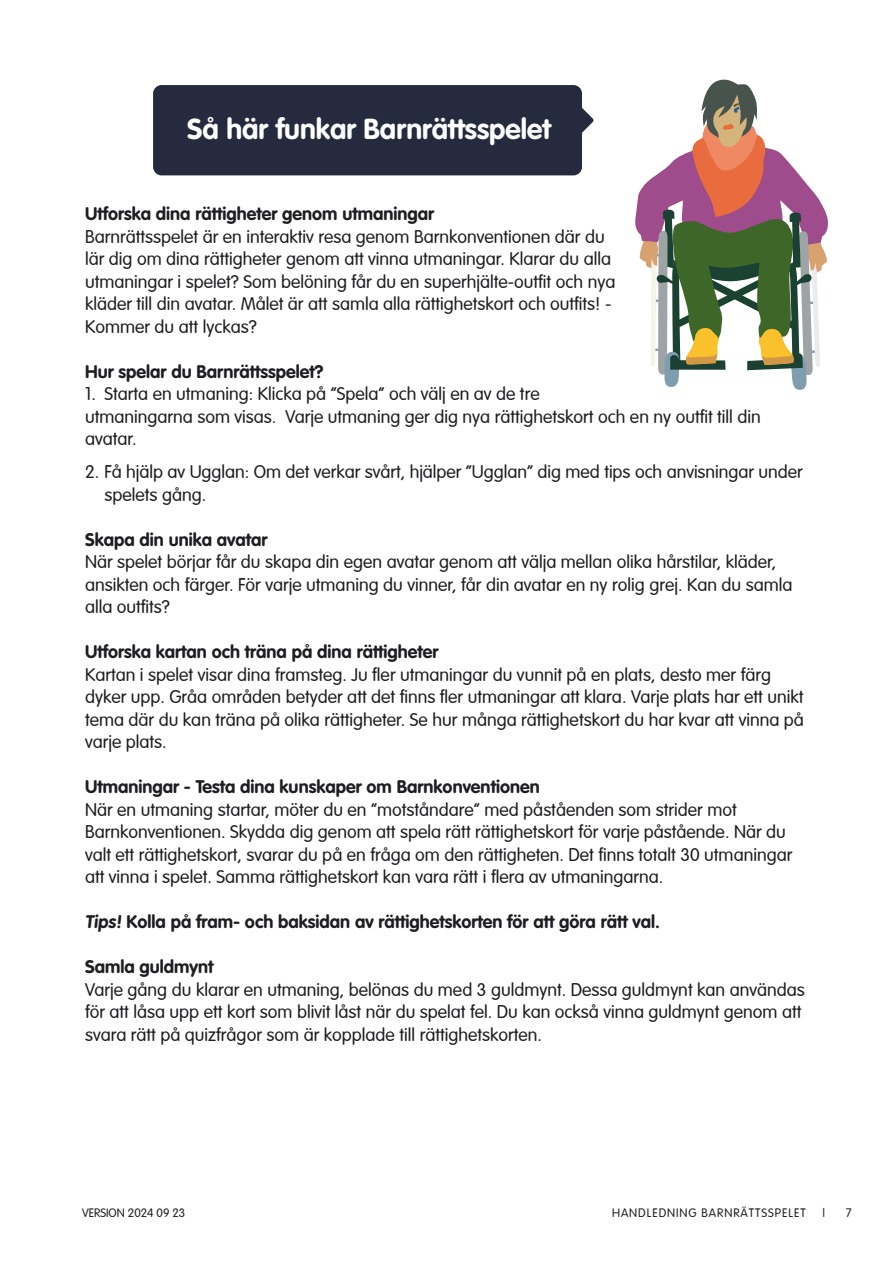
<style>
.page{position:relative;width:893px;height:1263px;background:#fff}
.page>*{position:absolute;margin:0;border:0;box-sizing:border-box;transform-origin:0 0}
._19pt_Vit_-_bold{font:700 28.5px "VAG Rounded Std";color:#fff}
.t1{font:300 18px/22.5px "VAG Rounded";color:#1d1d22}
._13pt_bold{font:700 18px "VAG Rounded Std";color:#1d1d22}
.t2{font:300 12px "VAG Rounded";letter-spacing:.08em;color:#1d1d22}
.t3{font:300 12px "VAG Rounded";color:#1d1d22}
</style>
<div class="page">
<div style="left:153px;top:85px;width:429px;height:90px;background:#262a3e;border-radius:9px"></div>
<svg style="left:582px;top:107px;width:12px;height:26px"></svg>
<svg style="left:635px;top:79px;width:193px;height:311px"></svg>
<p class="_19pt_Vit_-_bold" style="left:187px;top:112px;width:365px">Så här funkar Barnrättsspelet</p>
<p class="_13pt_bold" style="left:85px;top:203px;width:350px">Utforska dina rättigheter genom utmaningar</p>
<p class="t1" style="left:85px;top:225px;width:532px">Barnrättsspelet är en interaktiv resa genom Barnkonventionen där du lär dig om dina rättigheter genom att vinna utmaningar. Klarar du alla utmaningar i spelet? Som belöning får du en superhjälte-outfit och nya kläder till din avatar. Målet är att samla alla rättighetskort och outfits! - Kommer du att lyckas?</p>
<p class="_13pt_bold" style="left:85px;top:361px;width:240px">Hur spelar du Barnrättsspelet?</p>
<p class="t1" style="left:85px;top:382px;width:677px">1. Starta en utmaning: Klicka på ”Spela” och välj en av de tre<br>utmaningarna som visas. Varje utmaning ger dig nya rättighetskort och en ny outfit till din avatar.</p>
<p class="t1" style="left:105px;top:460px;width:700px;text-indent:-19px">2. Få hjälp av Ugglan: Om det verkar svårt, hjälper ”Ugglan” dig med tips och anvisningar under spelets gång.</p>
<p class="_13pt_bold" style="left:85px;top:529px;width:184px">Skapa din unika avatar</p>
<p class="t1" style="left:85px;top:550px;width:709px">När spelet börjar får du skapa din egen avatar genom att välja mellan olika hårstilar, kläder, ansikten och färger. För varje utmaning du vinner, får din avatar en ny rolig grej. Kan du samla alla outfits?</p>
<p class="_13pt_bold" style="left:85px;top:641px;width:355px">Utforska kartan och träna på dina rättigheter</p>
<p class="t1" style="left:85px;top:663px;width:720px">Kartan i spelet visar dina framsteg. Ju fler utmaningar du vunnit på en plats, desto mer färg dyker upp. Gråa områden betyder att det finns fler utmaningar att klara. Varje plats har ett unikt tema där du kan träna på olika rättigheter. Se hur många rättighetskort du har kvar att vinna på varje plats.</p>
<p class="_13pt_bold" style="left:85px;top:776px;width:456px">Utmaningar - Testa dina kunskaper om Barnkonventionen</p>
<p class="t1" style="left:85px;top:798px;width:709px">När en utmaning startar, möter du en ”motståndare” med påståenden som strider mot Barnkonventionen. Skydda dig genom att spela rätt rättighetskort för varje påstående. När du valt ett rättighetskort, svarar du på en fråga om den rättigheten. Det finns totalt 30 utmaningar att vinna i spelet. Samma rättighetskort kan vara rätt i flera av utmaningarna.</p>
<p class="_13pt_bold" style="left:85px;top:911px;width:576px">Tips! Kolla på fram- och baksidan av rättighetskorten för att göra rätt val.</p>
<p class="_13pt_bold" style="left:85px;top:956px;width:130px">Samla guldmynt</p>
<p class="t1" style="left:85px;top:978px;width:721px">Varje gång du klarar en utmaning, belönas du med 3 guldmynt. Dessa guldmynt kan användas för att låsa upp ett kort som blivit låst när du spelat fel. Du kan också vinna guldmynt genom att svara rätt på quizfrågor som är kopplade till rättighetskorten.</p>
<p class="t3" style="left:82px;top:1206px;width:105px">VERSION 2024 09 23</p>
<p class="t2" style="left:612px;top:1206px;width:195px">HANDLEDNING BARNRÄTTSSPELET</p>
<p class="t2" style="left:822px;top:1206px;width:4px">|</p>
<p class="t2" style="left:846px;top:1206px;width:7px">7</p>
</div>
